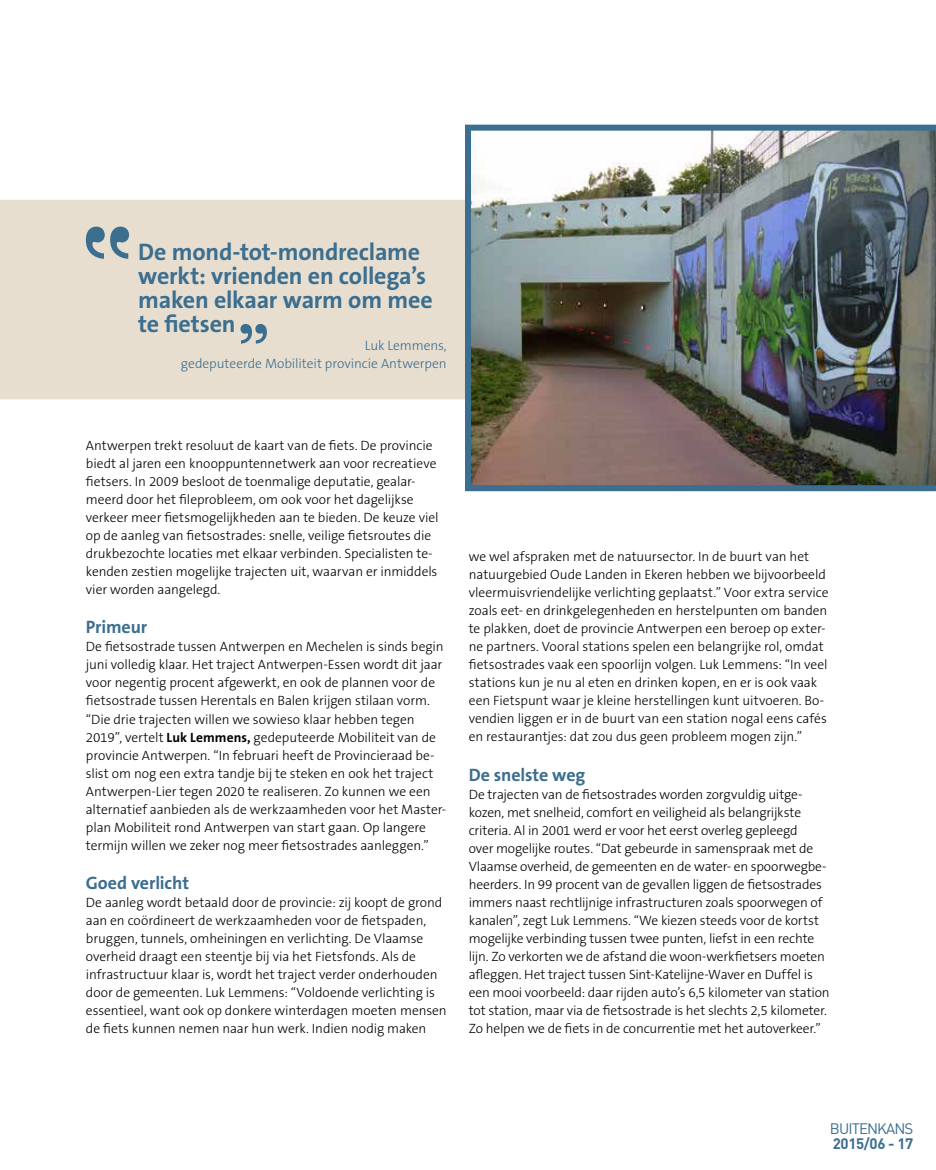
<style>
.page{position:relative;width:936px;height:1170px;background:#fff}
.page>*{position:absolute;margin:0;border:0;box-sizing:border-box;transform-origin:0 0}
.t1{font:700 24px/24px "The Sans B7";letter-spacing:-.005em;color:#3b6e8f}
.t2{font:700 18px "The Sans B7";letter-spacing:-.005em;color:#3b6e8f}
.t3{font:15px "DIN";letter-spacing:-.06em;color:#3b6e8f}
.t4{font:700 15px "DIN";letter-spacing:-.025em;color:#3b6e8f}
.t5{font:300 13.5px/18px "The Sans B3";letter-spacing:-.005em;color:#000}
.t6{font:300 13.5px/18px "The Sans B3";color:#3b6e8f;text-align:right}
.s1{font-family:"The Sans B7";font-weight:700}
</style>
<div class="page">
<div style="left:0;top:203px;width:935px;height:193px;background:#e7ded0"></div>
<svg style="left:86px;top:226px;width:43px;height:33px"></svg>
<svg style="left:240px;top:324px;width:27px;height:19px"></svg>
<div style="left:0;top:200px;width:935px;height:6px;background:#e7ded0"></div>
<div style="left:0;top:393px;width:935px;height:6px;background:#e7ded0"></div>
<img style="left:465px;top:125px;width:470px;height:366px">
<h1 class="t1" style="left:138px;top:240px;width:296px">De mond-tot-mondreclame werkt: vrienden en collega’s maken elkaar warm om mee te fietsen</h1>
<p class="t6" style="left:181px;top:336px;width:267px">Luk Lemmens,<br>gedeputeerde Mobiliteit provincie Antwerpen</p>
<p class="t5" style="left:86px;top:437px;width:354px">Antwerpen trekt resoluut de kaart van de fiets. De provincie biedt al jaren een knooppuntennetwerk aan voor recreatieve fietsers. In 2009 besloot de toenmalige deputatie, gealar&shy;meerd door het fileprobleem, om ook voor het dagelijkse verkeer meer fietsmogelijkheden aan te bieden. De keuze viel op de aanleg van fietsostrades: snelle, veilige fietsroutes die drukbezochte locaties met elkaar verbinden. Specialisten te&shy;kenden zestien mogelijke trajecten uit, waarvan er inmiddels vier worden aangelegd.</p>
<h2 class="t2" style="left:86px;top:618px;width:63px">Primeur</h2>
<p class="t5" style="left:86px;top:638px;width:362px">De fietsostrade tussen Antwerpen en Mechelen is sinds begin juni volledig klaar. Het traject Antwerpen-Essen wordt dit jaar voor negentig procent afgewerkt, en ook de plannen voor de fietsostrade tussen Herentals en Balen krijgen stilaan vorm. “Die drie trajecten willen we sowieso klaar hebben tegen 2019”, vertelt <span class="s1">Luk Lemmens,</span> gedeputeerde Mobiliteit van de provincie Antwerpen. “In februari heeft de Provincieraad be&shy;slist om nog een extra tandje bij te steken en ook het traject Antwerpen-Lier tegen 2020 te realiseren. Zo kunnen we een alternatief aanbieden als de werkzaamheden voor het Master&shy;plan Mobiliteit rond Antwerpen van start gaan. Op langere termijn willen we zeker nog meer fietsostrades aanleggen.”</p>
<h2 class="t2" style="left:86px;top:873px;width:105px">Goed verlicht</h2>
<p class="t5" style="left:86px;top:893px;width:362px">De aanleg wordt betaald door de provincie: zij koopt de grond aan en coördineert de werkzaamheden voor de fietspaden, bruggen, tunnels, omheiningen en verlichting. De Vlaamse overheid draagt een steentje bij via het Fietsfonds. Als de infrastructuur klaar is, wordt het traject verder onderhouden door de gemeenten. Luk Lemmens: “Voldoende verlichting is essentieel, want ook op donkere winterdagen moeten mensen de fiets kunnen nemen naar hun werk. Indien nodig maken</p>
<p class="t5" style="left:468px;top:548px;width:361px">we wel afspraken met de natuursector. In de buurt van het natuurgebied Oude Landen in Ekeren hebben we bijvoorbeeld vleermuisvriendelijke verlichting geplaatst.” Voor extra service zoals eet- en drinkgelegenheden en herstelpunten om banden te plakken, doet de provincie Antwerpen een beroep op exter&shy;ne partners. Vooral stations spelen een belangrijke rol, omdat fietsostrades vaak een spoorlijn volgen. Luk Lemmens: “In veel stations kun je nu al eten en drinken kopen, en er is ook vaak een Fietspunt waar je kleine herstellingen kunt uitvoeren. Bo&shy;vendien liggen er in de buurt van een station nogal eens cafés en restaurantjes: dat zou dus geen probleem mogen zijn.”</p>
<h2 class="t2" style="left:468px;top:765px;width:118px">De snelste weg</h2>
<p class="t5" style="left:468px;top:785px;width:362px">De trajecten van de fietsostrades worden zorgvuldig uitge&shy;kozen, met snelheid, comfort en veiligheid als belangrijkste criteria. Al in 2001 werd er voor het eerst overleg gepleegd<br>over mogelijke routes. “Dat gebeurde in samenspraak met de Vlaamse overheid, de gemeenten en de water- en spoorwegbe&shy;heerders. In 99 procent van de gevallen liggen de fietsostrades immers naast rechtlijnige infrastructuren zoals spoorwegen of kanalen”, zegt Luk Lemmens. “We kiezen steeds voor de kortst mogelijke verbinding tussen twee punten, liefst in een rechte lijn. Zo verkorten we de afstand die woon-werkfietsers moeten afleggen. Het traject tussen Sint-Katelijne-Waver en Duffel is een mooi voorbeeld: daar rijden auto’s 6,5 kilometer van station tot station, maar via de fietsostrade is het slechts 2,5 kilometer.<br>Zo helpen we de fiets in de concurrentie met het autoverkeer.”</p>
<p class="t3" style="left:829px;top:1118px;width:85px">BUITENKANS</p>
<p class="t4" style="left:832px;top:1133px;width:82px">2015/06 - 17</p>
</div>
